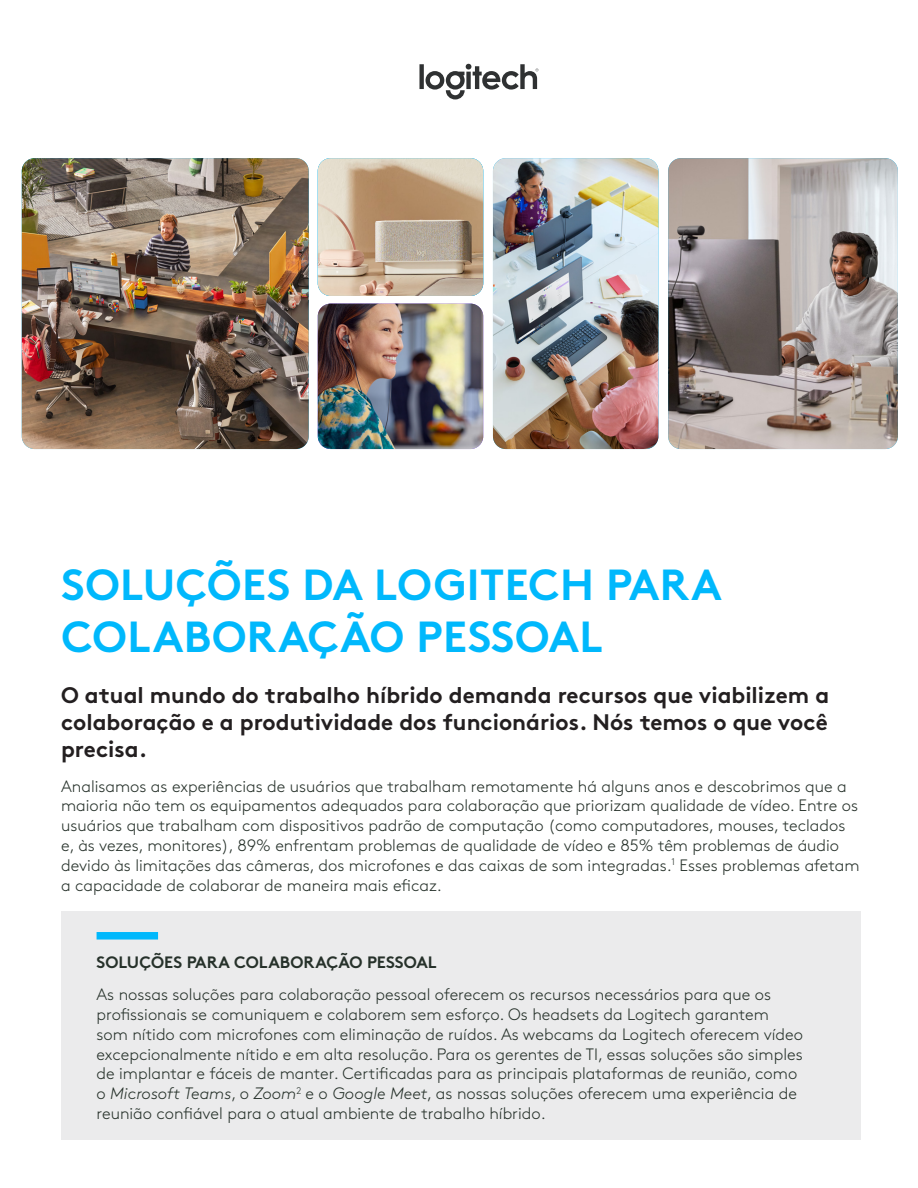
<style>
.page{position:relative;width:918px;height:1188px;background:#fff}
.page>*{position:absolute;margin:0;border:0;box-sizing:border-box;transform-origin:0 0}
.t1{font:700 43.5px/52.2px "Brown Pro";letter-spacing:.01em;color:#00b8fc}
.t2{font:700 22.5px/27px "Brown Pro";color:#231f20;text-align:justify}
.t3{font:300 16.5px/19.8px "Brown Pro";color:#26312a}
.t4{font:700 16.5px "Brown Pro";color:#26312a}
.s1{font-style:italic}
</style>
<div class="page">
<svg style="left:419px;top:64px;width:120px;height:35px"></svg>
<img style="left:22px;top:158px;width:287px;height:291px">
<img style="left:318px;top:158px;width:165px;height:138px">
<img style="left:318px;top:304px;width:165px;height:145px">
<img style="left:493px;top:158px;width:165px;height:291px">
<img style="left:668px;top:158px;width:230px;height:291px">
<div style="left:61px;top:911px;width:799px;height:229px;background:#ebebec"></div>
<div style="left:97px;top:932px;width:61px;height:8px;background:#00b8fc"></div>
<p class="t1" style="left:61px;top:554px;width:662px">SOLUÇÕES DA LOGITECH PARA<br>COLABORAÇÃO PESSOAL</p>
<p class="t2" style="left:61px;top:679px;width:770px">O atual mundo do trabalho híbrido demanda recursos que viabilizem a colaboração e a produtividade dos funcionários. Nós temos o que você precisa.</p>
<p class="t3" style="left:61px;top:775px;width:800px">Analisamos as experiências de usuários que trabalham remotamente há alguns anos e descobrimos que a maioria não tem os equipamentos adequados para colaboração que priorizam qualidade de vídeo. Entre os usuários que trabalham com dispositivos padrão de computação (como computadores, mouses, teclados e, às vezes, monitores), 89% enfrentam problemas de qualidade de vídeo e 85% têm problemas de áudio devido às limitações das câmeras, dos microfones e das caixas de som integradas.<sup>1</sup> Esses problemas afetam a capacidade de colaborar de maneira mais eficaz.</p>
<p class="t4" style="left:97px;top:948px;width:342px">SOLUÇÕES PARA COLABORAÇÃO PESSOAL</p>
<p class="t3" style="left:97px;top:983px;width:708px">As nossas soluções para colaboração pessoal oferecem os recursos necessários para que os profissionais se comuniquem e colaborem sem esforço. Os headsets da Logitech garantem som nítido com microfones com eliminação de ruídos. As webcams da Logitech oferecem vídeo excepcionalmente nítido e em alta resolução. Para os gerentes de TI, essas soluções são simples de implantar e fáceis de manter. Certificadas para as principais plataformas de reunião, como o <span class="s1">Microsoft Teams</span>, o <span class="s1">Zoom</span><sup>2</sup> e o <span class="s1">Google Meet</span>, as nossas soluções oferecem uma experiência de reunião confiável para o atual ambiente de trabalho híbrido.</p>
</div>
